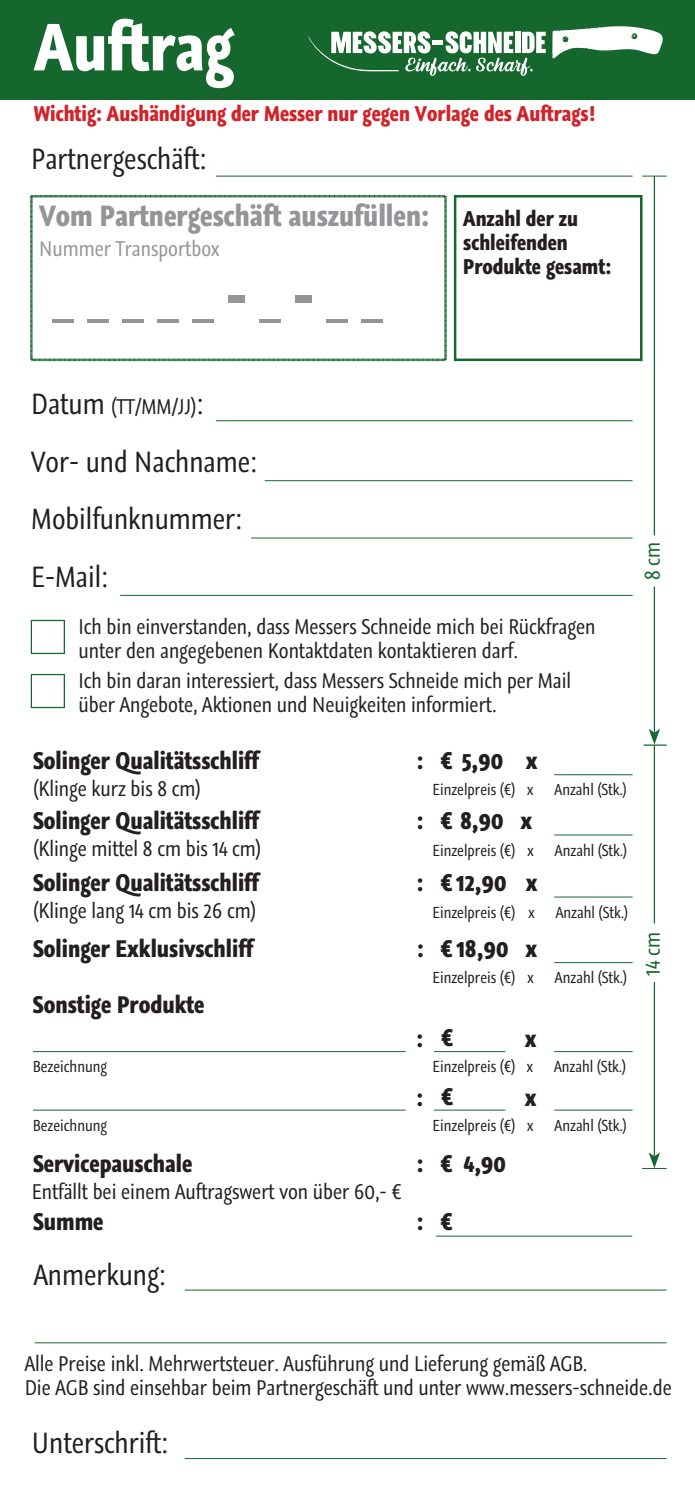
<style>
.page{position:relative;width:695px;height:1489px;background:#fff}
.page>*{position:absolute;margin:0;border:0;box-sizing:border-box;transform-origin:0 0}
.t1{font:700 62.5px "Graublau Web";color:#fff}
.t2{font:52.5px "Graublau Web";color:#939598}
.t3{font:27.5px/57.5px "Graublau Web";color:#231f20}
.t4{font:700 27.5px "Graublau Web";color:#939598}
.t5{font:700 22.5px "Graublau Web";color:#231f20}
.t6{font:20px/24px "Graublau Web";color:#231f20}
.t7{font:700 20px "Graublau Web";color:#d1232a}
.t8{font:700 20px/24px "Graublau Web";color:#231f20}
.t9{font:20px "Graublau Web";color:#939598}
.t10{font:20px "Graublau Web";color:#15672e}
.t11{font:15px "Graublau Web";color:#231f20}
.s1{font-weight:700}
.s2{font-size:27.5px}
</style>
<div class="page">
<div style="left:0;top:0;width:694px;height:99px;background:#15672e"></div>
<svg style="left:552px;top:26px;width:110px;height:33px"></svg>
<svg style="left:308px;top:31px;width:237px;height:45px"></svg>
<svg style="left:30px;top:195px;width:417px;height:166px"></svg>
<div style="left:454px;top:195px;width:188px;height:166px;border:2px solid #15672e"></div>
<hr style="left:216px;top:420px;width:416px;height:1px;background:#16672d">
<hr style="left:264px;top:480px;width:368px;height:1px;background:#16672d">
<hr style="left:251px;top:537px;width:381px;height:1px;background:#16672d">
<hr style="left:120px;top:595px;width:512px;height:1px;background:#16672d">
<hr style="left:216px;top:176px;width:416px;height:1px;background:#16672d">
<div style="left:31px;top:620px;width:34px;height:34px;border:1px solid #15672e"></div>
<div style="left:31px;top:674px;width:34px;height:34px;border:1px solid #15672e"></div>
<hr style="left:554px;top:774px;width:78px;height:1px;background:#16672d">
<hr style="left:554px;top:896px;width:78px;height:1px;background:#16672d">
<hr style="left:554px;top:962px;width:78px;height:1px;background:#16672d">
<hr style="left:554px;top:1109px;width:78px;height:1px;background:#16672d">
<hr style="left:434px;top:1109px;width:71px;height:1px;background:#16672d">
<hr style="left:33px;top:1109px;width:372px;height:1px;background:#16672d">
<hr style="left:653px;top:981px;width:2px;height:175px;background:#15672e">
<svg style="left:642px;top:176px;width:24px;height:1px"></svg>
<svg style="left:648px;top:1152px;width:12px;height:16px"></svg>
<hr style="left:653px;top:176px;width:2px;height:359px;background:#15672e">
<hr style="left:185px;top:1457px;width:481px;height:1px;background:#16672d">
<hr style="left:35px;top:1342px;width:631px;height:1px;background:#16672d">
<hr style="left:185px;top:1289px;width:481px;height:1px;background:#16672d">
<hr style="left:435px;top:1235px;width:197px;height:1px;background:#16672d">
<hr style="left:554px;top:834px;width:78px;height:1px;background:#16672d">
<hr style="left:554px;top:1051px;width:78px;height:1px;background:#16672d">
<hr style="left:434px;top:1051px;width:71px;height:1px;background:#16672d">
<hr style="left:33px;top:1051px;width:372px;height:1px;background:#16672d">
<hr style="left:653px;top:586px;width:2px;height:146px;background:#15672e">
<svg style="left:643px;top:728px;width:23px;height:17px"></svg>
<hr style="left:653px;top:745px;width:2px;height:178px;background:#15672e">
<h1 class="t1" style="left:34px;top:2px;width:200px">Auftrag</h1>
<p class="t7" style="left:34px;top:99px;width:562px">Wichtig: Aushändigung der Messer nur gegen Vorlage des Auftrags!</p>
<h3 class="t3" style="left:31px;top:130px;width:177px">Partnergeschäft:</h3>
<h3 class="t4" style="left:39px;top:196px;width:391px">Vom Partnergeschäft auszufüllen:</h3>
<p class="t9" style="left:39px;top:235px;width:182px">Nummer Transportbox</p>
<h2 class="t2" style="left:52px;top:263px;width:333px">_ _ _ _ _ <span class="s1">-</span> _ <span class="s1">-</span> _ _</h2>
<p class="t8" style="left:463px;top:207px;width:149px">Anzahl der zu schleifenden<br>Produkte gesamt:</p>
<p class="t6" style="left:31px;top:394px;width:174px"><span class="s2">Datum</span> (TT/MM/JJ)<span class="s2">:</span></p>
<h3 class="t3" style="left:31px;top:432px;width:227px">Vor- und Nachname:<br>Mobilfunknummer:<br>E-Mail:</h3>
<p class="t6" style="left:78px;top:614px;width:518px">Ich bin einverstanden, dass Messers Schneide mich bei Rückfragen unter den angegebenen Kontaktdaten kontaktieren darf.</p>
<p class="t6" style="left:78px;top:668px;width:494px">Ich bin daran interessiert, dass Messers Schneide mich per Mail über Angebote, Aktionen und Neuigkeiten informiert.</p>
<p class="t5" style="left:33px;top:744px;width:227px">Solinger Qualitätsschliff</p>
<p class="t5" style="left:417px;top:744px;width:122px">: € 5,90 x</p>
<p class="t6" style="left:33px;top:776px;width:169px">(Klinge kurz bis 8 cm)</p>
<p class="t11" style="left:432px;top:779px;width:102px">Einzelpreis (€) x</p>
<p class="t11" style="left:554px;top:779px;width:74px">Anzahl (Stk.)</p>
<p class="t5" style="left:33px;top:804px;width:227px">Solinger Qualitätsschliff</p>
<p class="t5" style="left:417px;top:804px;width:117px">: € 8,90 x</p>
<p class="t6" style="left:33px;top:836px;width:230px">(Klinge mittel 8 cm bis 14 cm)</p>
<p class="t11" style="left:432px;top:839px;width:103px">Einzelpreis (€) x</p>
<p class="t11" style="left:555px;top:839px;width:74px">Anzahl (Stk.)</p>
<p class="t5" style="left:33px;top:866px;width:227px">Solinger Qualitätsschliff</p>
<p class="t5" style="left:417px;top:866px;width:122px">: € 12,90 x</p>
<p class="t6" style="left:33px;top:898px;width:224px">(Klinge lang 14 cm bis 26 cm)</p>
<p class="t11" style="left:432px;top:901px;width:103px">Einzelpreis (€) x</p>
<p class="t11" style="left:555px;top:901px;width:74px">Anzahl (Stk.)</p>
<p class="t5" style="left:33px;top:931px;width:221px">Solinger Exklusivschliff</p>
<p class="t5" style="left:417px;top:931px;width:121px">: € 18,90 x</p>
<p class="t11" style="left:432px;top:967px;width:103px">Einzelpreis (€) x</p>
<p class="t11" style="left:555px;top:967px;width:74px">Anzahl (Stk.)</p>
<p class="t5" style="left:33px;top:987px;width:173px">Sonstige Produkte</p>
<p class="t5" style="left:441px;top:1021px;width:14px">€</p>
<p class="t5" style="left:416px;top:1022px;width:8px">:</p>
<p class="t5" style="left:524px;top:1022px;width:13px">x</p>
<p class="t11" style="left:33px;top:1056px;width:75px">Bezeichnung</p>
<p class="t11" style="left:432px;top:1056px;width:102px">Einzelpreis (€) x</p>
<p class="t11" style="left:554px;top:1056px;width:74px">Anzahl (Stk.)</p>
<p class="t5" style="left:441px;top:1079px;width:14px">€</p>
<p class="t5" style="left:416px;top:1080px;width:8px">:</p>
<p class="t5" style="left:524px;top:1080px;width:13px">x</p>
<p class="t11" style="left:33px;top:1114px;width:75px">Bezeichnung</p>
<p class="t11" style="left:432px;top:1114px;width:102px">Einzelpreis (€) x</p>
<p class="t11" style="left:554px;top:1114px;width:74px">Anzahl (Stk.)</p>
<p class="t5" style="left:33px;top:1146px;width:161px">Servicepauschale</p>
<p class="t5" style="left:417px;top:1146px;width:90px">: € 4,90</p>
<p class="t6" style="left:32px;top:1178px;width:371px">Entfällt bei einem Auftragswert von über 60,- €</p>
<p class="t5" style="left:33px;top:1205px;width:72px">Summe</p>
<p class="t5" style="left:417px;top:1205px;width:37px">: €</p>
<h3 class="t3" style="left:34px;top:1245px;width:134px">Anmerkung:</h3>
<p class="t10" style="left:638px;top:580px;width:40px;rotate:-90deg">8 cm</p>
<p class="t10" style="left:638px;top:975px;width:45px;rotate:-90deg">14 cm</p>
<p class="t6" style="left:25px;top:1350px;width:648px">Alle Preise inkl. Mehrwertsteuer. Ausführung und Lieferung gemäß AGB.<br>Die AGB sind einsehbar beim Partnergeschäft und unter www.messers-schneide.de</p>
<h3 class="t3" style="left:32px;top:1413px;width:138px">Unterschrift:</h3>
</div>
